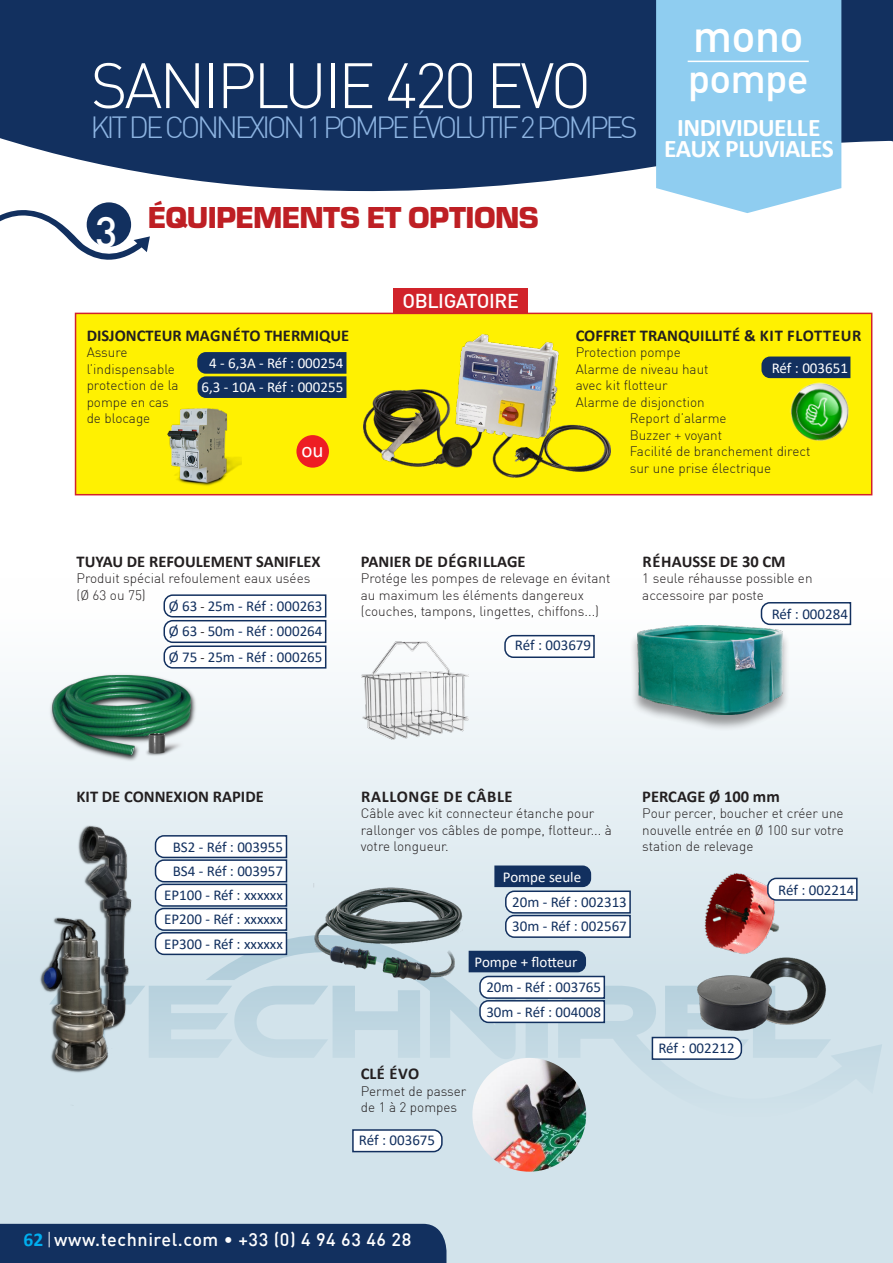
<style>
.page{position:relative;width:893px;height:1263px;background:#fff}
.page>*{position:absolute;margin:0;border:0;box-sizing:border-box;transform-origin:0 0}
.t1{font:300 63px "DIN";letter-spacing:-.05em;color:#fff}
.t2{font:500 45px "DIN";color:#fff}
.t3{font:500 42px "DIN";color:#fff}
.t4{font:500 40.5px "DIN";letter-spacing:-.02em;color:#fff}
.t5{font:900 31.5px "Eurostile";letter-spacing:-.02em;color:#be1f24}
.t6{font:300 30px "DIN";letter-spacing:-.11em;color:#8db4e2}
.t7{font:700 25.5px "Calibri";letter-spacing:-.02em;color:#fff}
.t8{font:21px "Calibri";color:#fff}
.t9{font:500 19.65px "DIN";letter-spacing:-.02em;color:#fff}
.t10{font:500 18px "DIN";letter-spacing:.03em;color:#fff}
.t11{font:700 16.5px "Calibri";color:#231f20}
.t12{font:700 16.5px "Calibri";letter-spacing:.04em;color:#231f20}
.t13{font:15px "Calibri";color:#12305f}
.t14{font:15px "Calibri";color:#fff}
.t15{font:300 13.5px/16.5px "DIN";color:#231f20}
.s1{font-size:13.5px;color:#231f20}
.s2{font-family:"Calibri";font-weight:700;font-size:19.5px;color:#00aeef}
.s3{font-weight:300}
</style>
<div class="page">
<div style="left:0;top:577px;width:893px;height:686px;background:linear-gradient(to bottom,#f9fbfc,#c6dce6)"></div>
<svg style="left:0;top:0;width:656px;height:209px;background:#354e76"></svg>
<svg style="left:151px;top:933px;width:397px;height:126px;background:#c7dbe5"></svg>
<svg style="left:656px;top:0;width:237px;height:213px;background:#8abcdc"></svg>
<div style="left:0;top:1224px;width:446px;height:39px;background:#12305f"></div>
<img style="left:472px;top:1058px;width:114px;height:114px;border-radius:57px">
<svg style="left:503px;top:634px;width:92px;height:25px"></svg>
<svg style="left:351px;top:1128px;width:92px;height:25px"></svg>
<div style="left:87px;top:202px;width:44px;height:45px;background:#12305f;border-radius:50%"></div>
<hr style="left:688px;top:61px;width:121px;height:1px;background:#fff">
<svg style="left:0;top:209px;width:150px;height:51px"></svg>
<div style="left:75px;top:313px;width:797px;height:182px;background:#fff101;border:2px solid #d1232a"></div>
<div style="left:394px;top:288px;width:134px;height:25px;background:#d1232a"></div>
<img style="left:43px;top:668px;width:161px;height:93px">
<img style="left:361px;top:641px;width:108px;height:98px">
<img style="left:681px;top:868px;width:127px;height:83px">
<img style="left:160px;top:408px;width:81px;height:88px">
<img style="left:789px;top:382px;width:61px;height:60px">
<div style="left:296px;top:435px;width:33px;height:33px;background:#ee1d23;border-radius:50%"></div>
<img style="left:310px;top:884px;width:156px;height:102px">
<div style="left:630px;top:626px;width:160px;height:105px;background:#231f20;opacity:.45"></div>
<img style="left:638px;top:625px;width:144px;height:90px">
<svg style="left:761px;top:356px;width:89px;height:22px;background:#1c385a"></svg>
<svg style="left:197px;top:352px;width:149px;height:46px;background:#233d58"></svg>
<svg style="left:760px;top:601px;width:92px;height:25px"></svg>
<svg style="left:766px;top:877px;width:92px;height:24px"></svg>
<img style="left:364px;top:334px;width:246px;height:144px">
<svg style="left:494px;top:865px;width:138px;height:74px"></svg>
<svg style="left:469px;top:951px;width:413px;height:168px;background:#b7c6ce"></svg>
<img style="left:23px;top:796px;width:128px;height:309px">
<svg style="left:163px;top:594px;width:164px;height:75px"></svg>
<svg style="left:154px;top:834px;width:134px;height:122px"></svg>
<p class="t2" style="left:693px;top:7px;width:112px">mono</p>
<p class="t1" style="left:91px;top:47px;width:502px">SANIPLUIE 420 EVO</p>
<p class="t4" style="left:688px;top:52px;width:122px">pompe</p>
<p class="t6" style="left:91px;top:109px;width:549px">KIT DE CONNEXION 1 POMPE ÉVOLUTIF 2 POMPES</p>
<p class="t7" style="left:677px;top:110px;width:145px">INDIVIDUELLE</p>
<p class="t7" style="left:664px;top:131px;width:171px">EAUX PLUVIALES</p>
<p class="t3" style="left:95px;top:205px;width:24px">3</p>
<p class="t5" style="left:148px;top:195px;width:393px">ÉQUIPEMENTS ET OPTIONS</p>
<p class="t9" style="left:402px;top:288px;width:118px">OBLIGATOIRE</p>
<p class="t11" style="left:87px;top:324px;width:264px">DISJONCTEUR MAGNÉTO THERMIQUE</p>
<p class="t15" style="left:87px;top:344px;width:42px">Assure</p>
<p class="t15" style="left:87px;top:360px;width:90px">l’indispensable</p>
<p class="t15" style="left:87px;top:377px;width:93px">protection de la</p>
<p class="t15" style="left:87px;top:393px;width:84px">pompe en cas</p>
<p class="t15" style="left:87px;top:410px;width:65px">de blocage</p>
<p class="t14" style="left:209px;top:353px;width:136px">4 - 6,3A - Réf : 000254</p>
<p class="t14" style="left:201px;top:377px;width:143px">6,3 - 10A - Réf : 000255</p>
<p class="t8" style="left:301px;top:435px;width:24px">ou</p>
<p class="t11" style="left:576px;top:324px;width:287px">COFFRET TRANQUILLITÉ &amp; KIT FLOTTEUR</p>
<p class="t15" style="left:576px;top:344px;width:107px">Protection pompe</p>
<p class="t15" style="left:576px;top:360px;width:134px">Alarme de niveau haut</p>
<p class="t15" style="left:576px;top:377px;width:93px">avec kit flotteur</p>
<p class="t15" style="left:576px;top:393px;width:130px">Alarme de disjonction</p>
<p class="t15" style="left:630px;top:410px;width:98px">Report d’alarme</p>
<p class="t15" style="left:630px;top:426px;width:94px">Buzzer + voyant</p>
<p class="t15" style="left:630px;top:443px;width:182px">Facilité de branchement direct sur une prise électrique</p>
<p class="t14" style="left:772px;top:358px;width:78px">Réf : 003651</p>
<p class="t11" style="left:77px;top:549px;width:246px">TUYAU DE REFOULEMENT SANIFLEX</p>
<p class="t15" style="left:77px;top:570px;width:235px">Produit spécial refoulement eaux usées</p>
<p class="t15" style="left:77px;top:586px;width:71px">(Ø 63 ou 75)</p>
<p class="t13" style="left:169px;top:595px;width:155px">Ø 63 <span class="s1">-</span> 25m - Réf : 000263</p>
<p class="t13" style="left:169px;top:621px;width:155px">Ø 63 <span class="s1">-</span> 50m - Réf : 000264</p>
<p class="t13" style="left:169px;top:646px;width:155px">Ø 75 <span class="s1">-</span> 25m - Réf : 000265</p>
<p class="t11" style="left:361px;top:549px;width:166px">PANIER DE DÉGRILLAGE</p>
<p class="t15" style="left:361px;top:570px;width:251px">Protége les pompes de relevage en évitant au maximum les éléments dangereux (couches, tampons, lingettes, chiffons...)</p>
<p class="t13" style="left:515px;top:635px;width:78px">Réf : 003679</p>
<p class="t11" style="left:643px;top:549px;width:145px">RÉHAUSSE DE 30 CM</p>
<p class="t15" style="left:642px;top:570px;width:172px">1 seule réhausse possible en</p>
<p class="t15" style="left:642px;top:586px;width:123px">accessoire par poste</p>
<p class="t13" style="left:772px;top:604px;width:78px">Réf : 000284</p>
<p class="t11" style="left:77px;top:785px;width:189px">KIT DE CONNEXION RAPIDE</p>
<p class="t13" style="left:173px;top:836px;width:112px">BS2 - Réf : 003955</p>
<p class="t13" style="left:173px;top:860px;width:112px">BS4 - Réf : 003957</p>
<p class="t13" style="left:164px;top:885px;width:120px">EP100 - Réf : xxxxxx</p>
<p class="t13" style="left:164px;top:909px;width:120px">EP200 - Réf : xxxxxx</p>
<p class="t13" style="left:164px;top:933px;width:120px">EP300 - Réf : xxxxxx</p>
<p class="t12" style="left:361px;top:785px;width:153px">RALLONGE DE CÂBLE</p>
<p class="t15" style="left:361px;top:805px;width:252px">Câble avec kit connecteur étanche pour rallonger vos câbles de pompe, flotteur... à votre longueur.</p>
<p class="t14" style="left:503px;top:866px;width:80px">Pompe seule</p>
<p class="t13" style="left:512px;top:892px;width:116px">20m - Réf : 002313</p>
<p class="t13" style="left:512px;top:916px;width:116px">30m - Réf : 002567</p>
<p class="t14" style="left:475px;top:951px;width:104px">Pompe + flotteur</p>
<p class="t11" style="left:361px;top:1062px;width:60px">CLÉ ÉVO</p>
<p class="t15" style="left:361px;top:1082px;width:107px">Permet de passer de 1 à 2 pompes</p>
<p class="t13" style="left:359px;top:1130px;width:78px">Réf : 003675</p>
<p class="t13" style="left:486px;top:977px;width:116px">20m - Réf : 003765</p>
<p class="t13" style="left:486px;top:1001px;width:116px">30m - Réf : 004008</p>
<p class="t11" style="left:642px;top:785px;width:139px">PERCAGE Ø 100 mm</p>
<p class="t15" style="left:642px;top:805px;width:203px;text-align:justify">Pour percer, boucher et créer une nouvelle entrée en Ø 100 sur votre station de relevage</p>
<p class="t13" style="left:778px;top:879px;width:78px">Réf : 002214</p>
<p class="t13" style="left:658px;top:1037px;width:78px">Réf : 002212</p>
<h3 class="t10" style="left:24px;top:1228px;width:389px"><span class="s2">62</span> <span class="s3">|</span> www.technirel.com • +33 (0) 4 94 63 46 28</h3>
</div>
